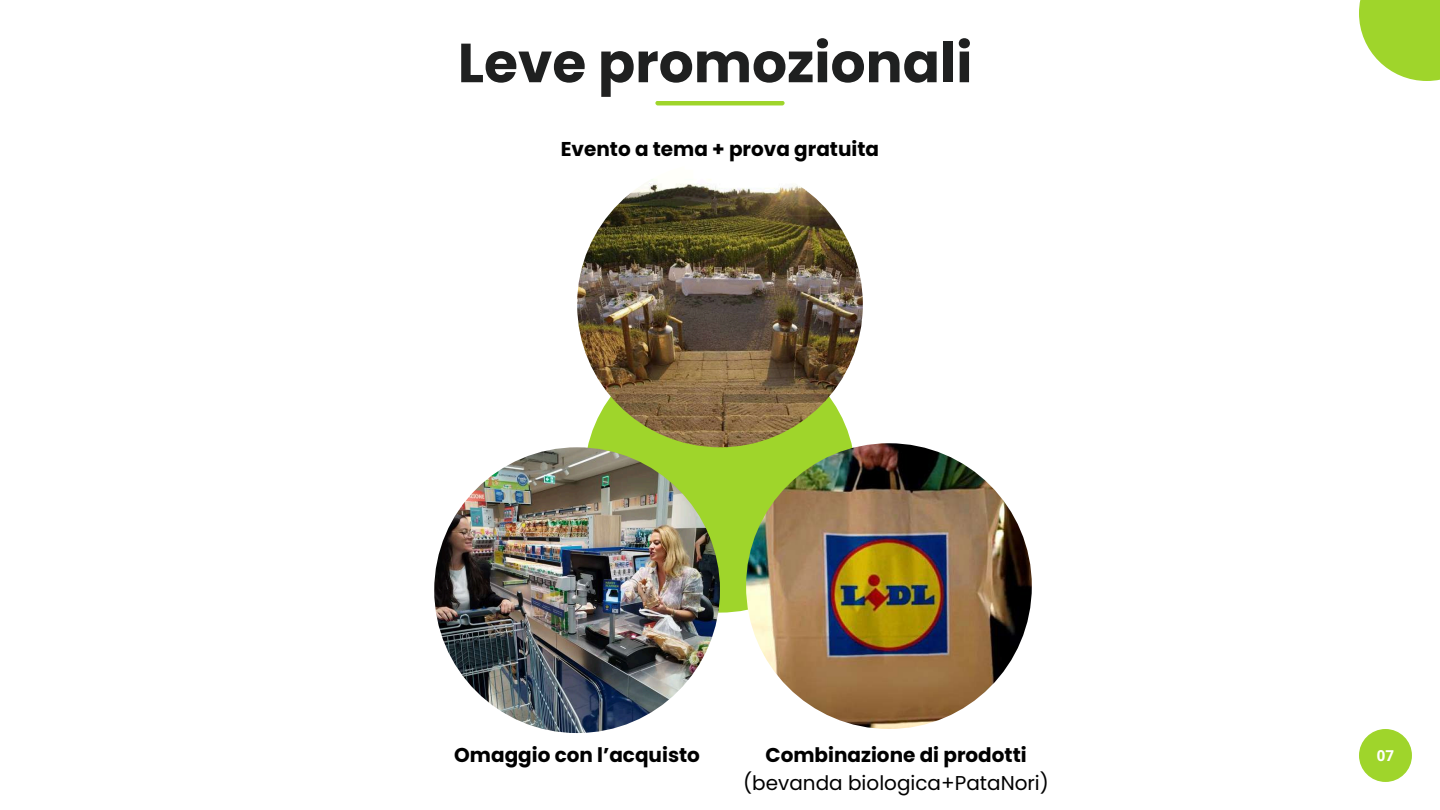
<style>
.page{position:relative;width:1440px;height:810px;background:#fff}
.page>*{position:absolute;margin:0;border:0;box-sizing:border-box;transform-origin:0 0}
.t1{font:700 55px "Poppins";color:#1f2020}
.t2{font:700 20px "Poppins";color:#000}
.t3{font:20px "Poppins";color:#000}
.t4{font:700 15px "Open Sans";color:#fff}
</style>
<div class="page">
<div style="left:1359px;top:0;width:81px;height:81px;background:#9fd52b"></div>
<div style="left:1359px;top:729px;width:53px;height:53px;background:#9fd52b;border-radius:50%"></div>
<div style="left:584px;top:341px;width:272px;height:272px;background:#9fd52b;border-radius:50%"></div>
<img style="left:577px;top:162px;width:286px;height:285px;border-radius:50%">
<img style="left:434px;top:447px;width:286px;height:286px;border-radius:50%">
<img style="left:746px;top:443px;width:286px;height:286px;border-radius:50%">
<hr style="left:655px;top:101px;width:130px;height:4px;background:#9fd52b;border-radius:2px">
<h1 class="t1" style="left:458px;top:24px;width:516px">Leve promozionali</h1>
<p class="t2" style="left:561px;top:135px;width:320px">Evento a tema + prova gratuita</p>
<p class="t2" style="left:454px;top:741px;width:247px">Omaggio con l’acquisto</p>
<p class="t2" style="left:765px;top:741px;width:263px">Combinazione di prodotti</p>
<p class="t3" style="left:743px;top:769px;width:307px">(bevanda biologica+PataNori)</p>
<p class="t4" style="left:1377px;top:745px;width:19px">07</p>
</div>
